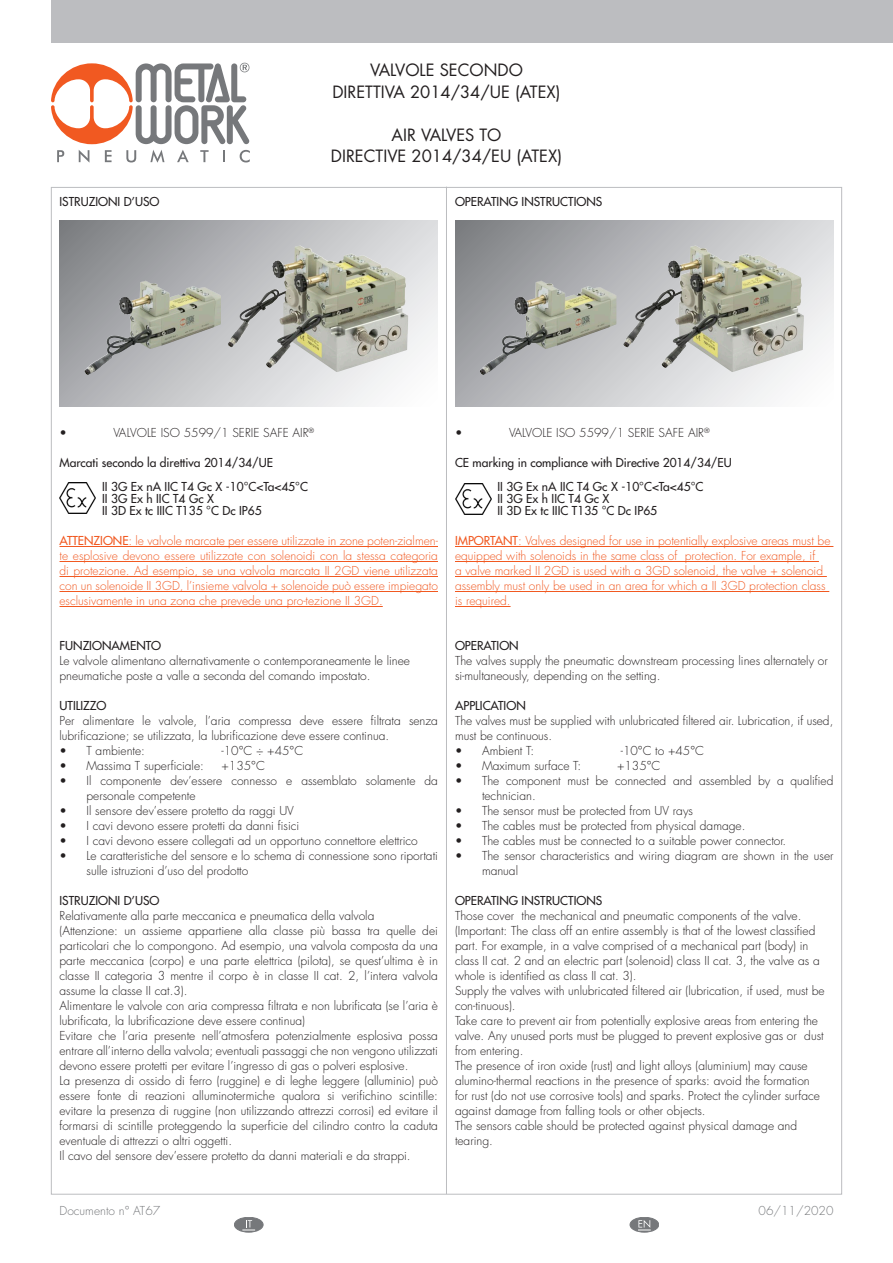
<style>
.page{position:relative;width:893px;height:1263px;background:#fff}
.page>*{position:absolute;margin:0;border:0;box-sizing:border-box;transform-origin:0 0}
.t1{font:16.5px/21.5px "Futura Std";color:#231f20;text-align:center}
.t2{font:300 12px/15px "Futura Std";color:#231f20}
.t3{font:300 12px/15px "Futura Std";color:#f15921;text-align:justify}
.t4{font:500 12px/24px "Futura Std";color:#231f20}
.t5{font:300 12px "Futura Std";color:#76787b}
.s1{font-weight:500}
</style>
<div class="page">
<div style="left:51px;top:0;width:842px;height:43px;background:#bcbdc0"></div>
<hr style="left:446px;top:187px;width:1px;height:1007px;background:#bcbdc0">
<svg style="left:57px;top:150px;width:7px;height:12px"></svg>
<svg style="left:79px;top:150px;width:10px;height:13px"></svg>
<svg style="left:105px;top:150px;width:7px;height:12px"></svg>
<svg style="left:126px;top:150px;width:10px;height:12px"></svg>
<svg style="left:150px;top:150px;width:14px;height:13px"></svg>
<svg style="left:177px;top:150px;width:12px;height:12px"></svg>
<svg style="left:200px;top:150px;width:9px;height:12px"></svg>
<svg style="left:223px;top:150px;width:2px;height:12px"></svg>
<svg style="left:240px;top:150px;width:10px;height:12px"></svg>
<svg style="left:51px;top:63px;width:198px;height:81px"></svg>
<svg style="left:60px;top:220px;width:378px;height:187px;background:#bbbcb9"></svg>
<svg style="left:455px;top:220px;width:378px;height:187px;background:#bbbcb9"></svg>
<hr style="left:60px;top:546px;width:378px;height:1px;background:#f15921">
<hr style="left:60px;top:561px;width:378px;height:1px;background:#f15921">
<hr style="left:60px;top:576px;width:378px;height:1px;background:#f15921">
<hr style="left:60px;top:591px;width:378px;height:1px;background:#f15921">
<hr style="left:60px;top:606px;width:323px;height:1px;background:#f15921">
<img style="left:60px;top:483px;width:36px;height:31px">
<hr style="left:455px;top:546px;width:378px;height:1px;background:#f15921">
<hr style="left:455px;top:561px;width:364px;height:1px;background:#f15921">
<hr style="left:455px;top:576px;width:372px;height:1px;background:#f15921">
<hr style="left:455px;top:591px;width:374px;height:1px;background:#f15921">
<hr style="left:455px;top:606px;width:56px;height:1px;background:#f15921">
<img style="left:455px;top:483px;width:36px;height:31px">
<div style="left:234px;top:1217px;width:29px;height:15px;background:#76787b;border-radius:50%"></div>
<div style="left:234px;top:1217px;width:29px;height:15px;border:1px solid #76787b;border-radius:50%"></div>
<svg style="left:242px;top:1220px;width:13px;height:11px"></svg>
<div style="left:630px;top:1217px;width:29px;height:15px;background:#76787b;border-radius:50%"></div>
<div style="left:630px;top:1217px;width:29px;height:15px;border:1px solid #76787b;border-radius:50%"></div>
<svg style="left:638px;top:1220px;width:13px;height:11px"></svg>
<img style="left:84px;top:281px;width:62px;height:94px">
<img style="left:228px;top:246px;width:72px;height:101px">
<img style="left:480px;top:281px;width:61px;height:94px">
<img style="left:623px;top:246px;width:73px;height:101px">
<h1 class="t1" style="left:332px;top:60px;width:230px">VALVOLE SECONDO<br>DIRETTIVA 2014/34/UE (ATEX)</h1>
<h1 class="t1" style="left:331px;top:124px;width:233px">AIR VALVES TO<br>DIRECTIVE 2014/34/EU (ATEX)</h1>
<p class="t4" style="left:60px;top:189px;width:101px">ISTRUZIONI D’USO</p>
<p class="t4" style="left:455px;top:189px;width:149px">OPERATING INSTRUCTIONS</p>
<p class="t2" style="left:60px;top:426px;width:9px">•</p>
<p class="t2" style="left:114px;top:426px;width:202px">VALVOLE ISO 5599/1 SERIE SAFE AIR<sup>®</sup></p>
<p class="t4" style="left:102px;top:451px;width:207px;text-indent:-43px">Marcati secondo la direttiva 2014/34/UE<br>II 3G Ex nA IIC T4 Gc X -10°C&lt;Ta&lt;45°C</p>
<p class="t4" style="left:102px;top:493px;width:161px;line-height:12px">II 3G Ex h IIC T4 Gc X<br>II 3D Ex tc IIIC T135 °C Dc IP65</p>
<p class="t3" style="left:60px;top:534px;width:380px"><span class="s1">ATTENZIONE</span>: le valvole marcate per essere utilizzate in zone poten-zialmen&shy;te esplosive devono essere utilizzate con solenoidi con la stessa categoria di protezione. Ad esempio, se una valvola marcata II 2GD viene utilizzata con un solenoide II 3GD, l’insieme valvola + solenoide può essere impiegato esclusivamente in una zona che prevede una pro-tezione II 3GD.</p>
<p class="t4" style="left:60px;top:634px;width:103px">FUNZIONAMENTO</p>
<p class="t2" style="left:60px;top:654px;width:352px">Le valvole alimentano alternativamente o contemporaneamente le linee pneumatiche poste a valle a seconda del comando impostato.</p>
<p class="t4" style="left:60px;top:694px;width:48px">UTILIZZO</p>
<p class="t2" style="left:60px;top:714px;width:380px">Per alimentare le valvole, l’aria compressa deve essere filtrata senza lubrificazione; se utilizzata, la lubrificazione deve essere continua.</p>
<p class="t2" style="left:60px;top:744px;width:87px">• T ambiente:</p>
<p class="t2" style="left:222px;top:744px;width:83px">-10°C ÷ +45°C</p>
<p class="t2" style="left:60px;top:759px;width:146px">• Massima T superficiale:</p>
<p class="t2" style="left:222px;top:759px;width:45px">+135°C</p>
<p class="t2" style="left:87px;top:774px;width:353px;text-indent:-27px">• Il componente dev’essere connesso e assemblato solamente da personale competente</p>
<p class="t2" style="left:60px;top:804px;width:236px">• Il sensore dev’essere protetto da raggi UV</p>
<p class="t2" style="left:60px;top:819px;width:241px">• I cavi devono essere protetti da danni fisici</p>
<p class="t2" style="left:60px;top:834px;width:360px">• I cavi devono essere collegati ad un opportuno connettore elettrico</p>
<p class="t2" style="left:87px;top:849px;width:353px;text-indent:-27px">• Le caratteristiche del sensore e lo schema di connessione sono riportati sulle istruzioni d’uso del prodotto</p>
<p class="t4" style="left:60px;top:889px;width:101px">ISTRUZIONI D’USO</p>
<p class="t2" style="left:60px;top:909px;width:380px">Relativamente alla parte meccanica e pneumatica della valvola<br>(Attenzione: un assieme appartiene alla classe più bassa tra quelle dei particolari che lo compongono. Ad esempio, una valvola composta da una parte meccanica (corpo) e una parte elettrica (pilota), se quest’ultima è in classe II categoria 3 mentre il corpo è in classe II cat. 2, l’intera valvola assume la classe II cat.3).<br>Alimentare le valvole con aria compressa filtrata e non lubrificata (se l’aria è lubrificata, la lubrificazione deve essere continua)<br>Evitare che l’aria presente nell’atmosfera potenzialmente esplosiva possa entrare all’interno della valvola; eventuali passaggi che non vengono utilizzati devono essere protetti per evitare l’ingresso di gas o polveri esplosive.<br>La presenza di ossido di ferro (ruggine) e di leghe leggere (alluminio) può essere fonte di reazioni alluminotermiche qualora si verifichino scintille: evitare la presenza di ruggine (non utilizzando attrezzi corrosi) ed evitare il formarsi di scintille proteggendo la superficie del cilindro contro la caduta eventuale di attrezzi o altri oggetti.<br>Il cavo del sensore dev’essere protetto da danni materiali e da strappi.</p>
<p class="t2" style="left:455px;top:426px;width:9px">•</p>
<p class="t2" style="left:509px;top:426px;width:202px">VALVOLE ISO 5599/1 SERIE SAFE AIR<sup>®</sup></p>
<p class="t4" style="left:497px;top:451px;width:236px;text-indent:-43px">CE marking in compliance with Directive 2014/34/EU<br>II 3G Ex nA IIC T4 Gc X -10°C&lt;Ta&lt;45°C</p>
<p class="t4" style="left:497px;top:493px;width:161px;line-height:12px">II 3G Ex h IIC T4 Gc X<br>II 3D Ex tc IIIC T135 °C Dc IP65</p>
<p class="t3" style="left:455px;top:534px;width:377px;text-align:left"><span class="s1">IMPORTANT</span>: Valves designed for use in potentially explosive areas must be equipped with solenoids in the same class of protection. For example, if<br>a valve marked II 2GD is used with a 3GD solenoid, the valve + solenoid assembly must only be used in an area for which a II 3GD protection class is required.</p>
<p class="t4" style="left:455px;top:634px;width:65px">OPERATION</p>
<p class="t2" style="left:455px;top:654px;width:374px">The valves supply the pneumatic downstream processing lines alternately or si-multaneously, depending on the setting.</p>
<p class="t4" style="left:455px;top:694px;width:72px">APPLICATION</p>
<p class="t2" style="left:455px;top:714px;width:380px">The valves must be supplied with unlubricated filtered air. Lubrication, if used, must be continuous.</p>
<p class="t2" style="left:455px;top:744px;width:81px">• Ambient T:</p>
<p class="t2" style="left:621px;top:744px;width:85px">-10°C to +45°C</p>
<p class="t2" style="left:455px;top:759px;width:128px">• Maximum surface T:</p>
<p class="t2" style="left:617px;top:759px;width:45px">+135°C</p>
<p class="t2" style="left:482px;top:774px;width:353px;text-indent:-27px">• The component must be connected and assembled by a qualified technician.</p>
<p class="t2" style="left:455px;top:804px;width:240px">• The sensor must be protected from UV rays</p>
<p class="t2" style="left:455px;top:819px;width:292px">• The cables must be protected from physical damage.</p>
<p class="t2" style="left:455px;top:834px;width:333px">• The cables must be connected to a suitable power connector.</p>
<p class="t2" style="left:482px;top:849px;width:353px;text-indent:-27px">• The sensor characteristics and wiring diagram are shown in the user manual</p>
<p class="t4" style="left:455px;top:889px;width:149px">OPERATING INSTRUCTIONS</p>
<p class="t2" style="left:455px;top:909px;width:371px">Those cover the mechanical and pneumatic components of the valve. (Important: The class off an entire assembly is that of the lowest classified part. For example, in a valve comprised of a mechanical part (body) in class II cat. 2 and an electric part (solenoid) class II cat. 3, the valve as a whole is identified as class II cat. 3).<br>Supply the valves with unlubricated filtered air (lubrication, if used, must be con-tinuous).<br>Take care to prevent air from potentially explosive areas from entering the valve. Any unused ports must be plugged to prevent explosive gas or dust from entering.<br>The presence of iron oxide (rust) and light alloys (aluminium) may cause alumino-thermal reactions in the presence of sparks: avoid the formation for rust (do not use corrosive tools) and sparks. Protect the cylinder surface against damage from falling tools or other objects.<br>The sensors cable should be protected against physical damage and tearing.</p>
<p class="t5" style="left:60px;top:1203px;width:102px">Documento n° AT67</p>
<p class="t5" style="left:759px;top:1203px;width:76px">06/11/2020</p>
</div>
